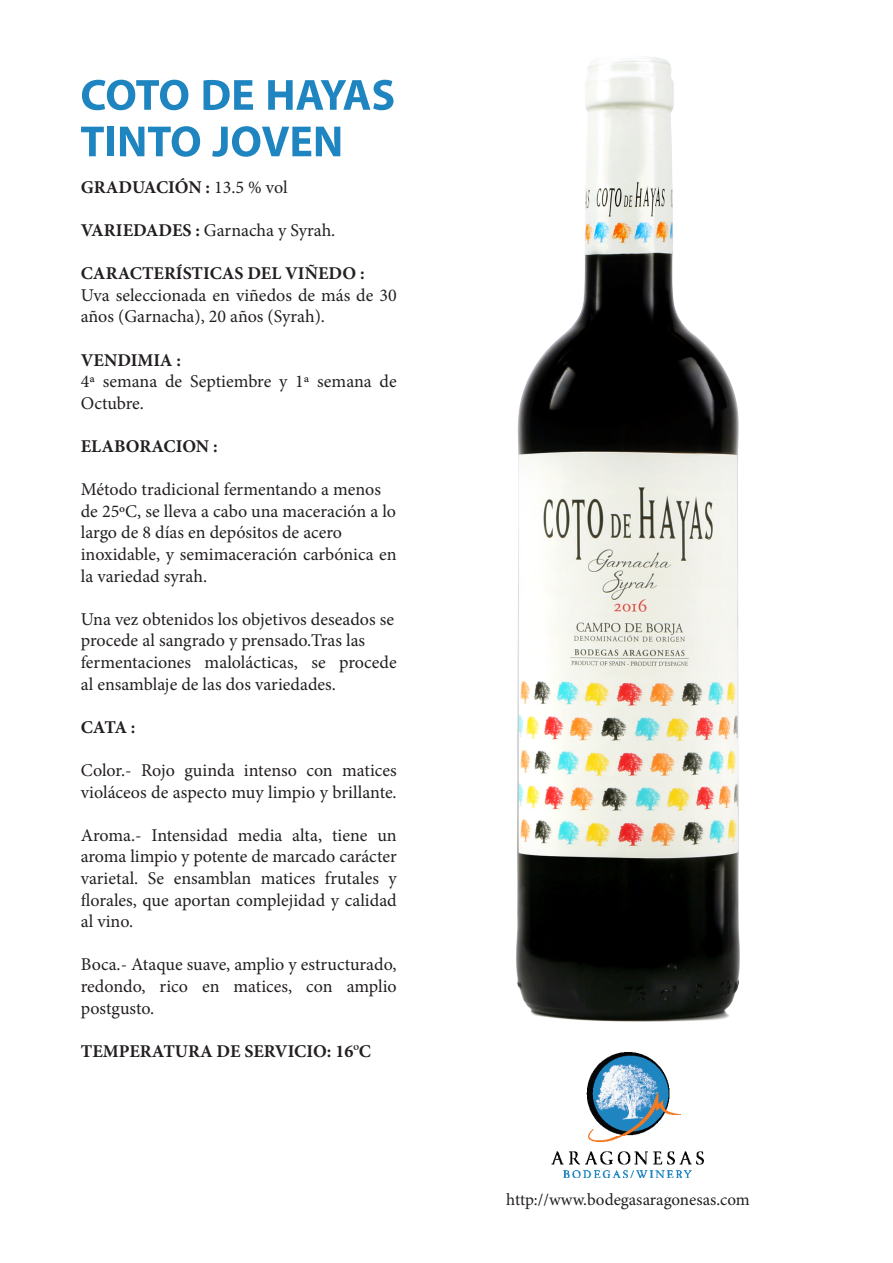
<style>
.page{position:relative;width:893px;height:1263px;background:#fff}
.page>*{position:absolute;margin:0;border:0;box-sizing:border-box;transform-origin:0 0}
.t1{font:700 61.5px "Myriad Arabic";letter-spacing:-.02em;color:#1f85c0}
.t2{font:700 61.5px "Myriad Arabic";color:#1f85c0}
.t3{font:18px/21.6px "Minion Pro";color:#231f20}
.t4{font:700 18px "Minion Pro";color:#231f20}
.t5{font:16.95px "Minion Pro";color:#231f20}
.s1{font-weight:400}
.s2{font-weight:700}
.s3{font-family:"Mongolian Baiti";font-weight:400}
</style>
<div class="page">
<img style="left:551px;top:1052px;width:153px;height:126px">
<img style="left:516px;top:57px;width:224px;height:965px">
<p class="t1" style="left:80px;top:53px;width:316px">COTO DE HAYAS</p>
<p class="t2" style="left:80px;top:99px;width:264px">TINTO JOVEN</p>
<p class="t4" style="left:81px;top:174px;width:208px">GRADUACIÓN : <span class="s1">13.5 % vol</span></p>
<p class="t3" style="left:81px;top:219px;width:256px"><span class="s2">VARIEDADES :</span> Garnacha y Syrah.</p>
<p class="t4" style="left:81px;top:261px;width:286px">CARACTERÍSTICAS DEL VIÑEDO :</p>
<p class="t3" style="left:81px;top:284px;width:317px">Uva seleccionada en viñedos de más de 30</p>
<p class="t3" style="left:81px;top:306px;width:246px">años (Garnacha), 20 años (Syrah).</p>
<p class="t4" style="left:81px;top:347px;width:102px">VENDIMIA :</p>
<p class="t3" style="left:81px;top:371px;width:317px">4ª semana de Septiembre y 1ª semana de</p>
<p class="t3" style="left:81px;top:392px;width:65px">Octubre.</p>
<p class="t4" style="left:81px;top:433px;width:138px">ELABORACION :</p>
<p class="t3" style="left:81px;top:479px;width:302px">Método tradicional fermentando a menos</p>
<p class="t3" style="left:81px;top:500px;width:317px">de 25ºC, se lleva a cabo una maceración a lo</p>
<p class="t3" style="left:81px;top:522px;width:263px">largo de 8 días en depósitos de acero</p>
<p class="t3" style="left:81px;top:543px;width:317px">inoxidable, y semimaceración carbónica en la variedad syrah.</p>
<p class="t3" style="left:81px;top:608px;width:315px">Una vez obtenidos los objetivos deseados se</p>
<p class="t3" style="left:81px;top:630px;width:286px">procede al sangrado y prensado.Tras las</p>
<p class="t3" style="left:81px;top:651px;width:317px">fermentaciones malolácticas, se procede</p>
<p class="t3" style="left:81px;top:673px;width:257px">al ensamblaje de las dos variedades.</p>
<p class="t4" style="left:81px;top:714px;width:56px">CATA :</p>
<p class="t3" style="left:81px;top:759px;width:317px">Color.- Rojo guinda intenso con matices</p>
<p class="t3" style="left:81px;top:781px;width:317px">violáceos de aspecto muy limpio y brillante.</p>
<p class="t3" style="left:81px;top:824px;width:317px">Aroma.- Intensidad media alta, tiene un</p>
<p class="t3" style="left:81px;top:846px;width:317px">aroma limpio y potente de marcado carácter</p>
<p class="t3" style="left:81px;top:867px;width:317px">varietal. Se ensamblan matices frutales y</p>
<p class="t3" style="left:81px;top:889px;width:317px">florales, que aportan complejidad y calidad</p>
<p class="t3" style="left:81px;top:911px;width:54px">al vino.</p>
<p class="t3" style="left:81px;top:954px;width:317px">Boca.- Ataque suave, amplio y estructurado,</p>
<p class="t3" style="left:81px;top:975px;width:317px">redondo, rico en matices, con amplio</p>
<p class="t3" style="left:81px;top:997px;width:75px">postgusto.</p>
<p class="t4" style="left:81px;top:1038px;width:292px">TEMPERATURA DE SERVICIO: 16<span class="s3">º</span>C</p>
<p class="t5" style="left:506px;top:1188px;width:245px">http://www.bodegasaragonesas.com</p>
</div>
